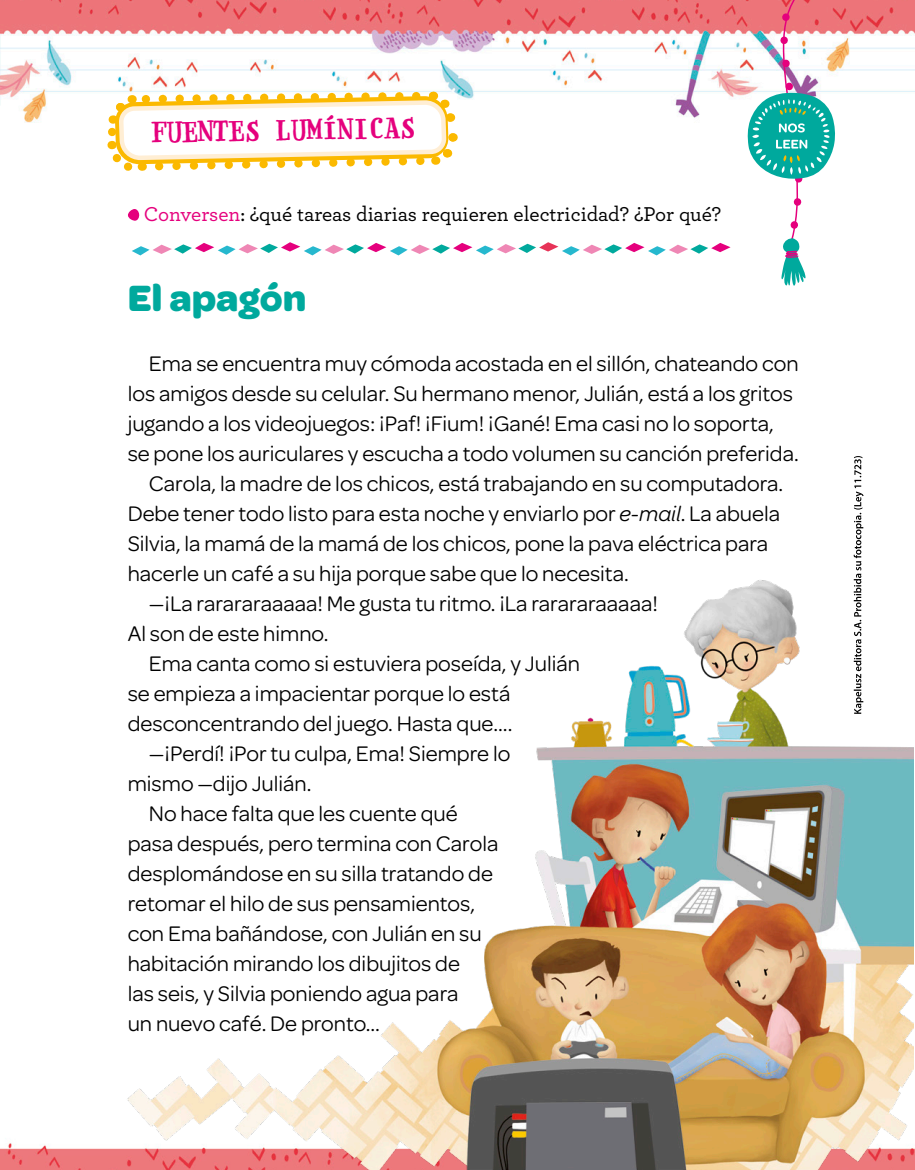
<style>
.page{position:relative;width:915px;height:1170px;background:#fff}
.page>*{position:absolute;margin:0;border:0;box-sizing:border-box;transform-origin:0 0}
.desarrollo_tit-len_M{font:700 39px "Omnes";color:#00a99d}
.capitulo_titulo-len{font:700 27px "Handwriter OT";color:#e5007d}
.desarrollo_txtCentra{font:22.5px/30px "Omnes";color:#000}
.prelectura_Min{font:500 21px "Archer";color:#000}
.s1{color:#e5007d}
.s2{font-style:italic}
</style>
<div class="page">
<img style="left:0;top:1143px;width:914px;height:26px">
<img style="left:0;top:0;width:914px;height:123px">
<img style="left:107px;top:580px;width:806px;height:589px">
<svg style="left:741px;top:0;width:94px;height:286px"></svg>
<svg style="left:103px;top:88px;width:357px;height:83px"></svg>
<svg style="left:132px;top:242px;width:598px;height:13px"></svg>
<svg style="left:128px;top:209px;width:11px;height:12px"></svg>
<svg style="left:853px;top:456px;width:10px;height:257px"></svg>
<p class="capitulo_titulo-len" style="left:151px;top:117px;width:266px;rotate:-1deg">FUENTES LUMÍNICAS</p>
<p class="prelectura_Min" style="left:144px;top:198px;width:578px"><span class="s1">Conversen</span>: ¿qué tareas diarias requieren electricidad? ¿Por qué?</p>
<p class="desarrollo_tit-len_M" style="left:128px;top:269px;width:180px">El apagón</p>
<p class="desarrollo_txtCentra" style="left:128px;top:347px;width:672px;text-indent:21px">Ema se encuentra muy cómoda acostada en el sillón, chateando con los amigos desde su celular. Su hermano menor, Julián, está a los gritos jugando a los videojuegos: ¡Paf! ¡Fium! ¡Gané! Ema casi no lo soporta, se pone los auriculares y escucha a todo volumen su canción preferida.</p>
<p class="desarrollo_txtCentra" style="left:128px;top:467px;width:657px;text-indent:21px">Carola, la madre de los chicos, está trabajando en su computadora.<br>Debe tener todo listo para esta noche y enviarlo por <span class="s2">e-mail</span>. La abuela Silvia, la mamá de la mamá de los chicos, pone la pava eléctrica para hacerle un café a su hija porque sabe que lo necesita.</p>
<p class="desarrollo_txtCentra" style="left:128px;top:587px;width:531px;text-indent:21px">—¡La rarararaaaaa! Me gusta tu ritmo. ¡La rarararaaaaa!<br>Al son de este himno.</p>
<p class="desarrollo_txtCentra" style="left:128px;top:647px;width:454px;text-indent:21px">Ema canta como si estuviera poseída, y Julián se empieza a impacientar porque lo está desconcentrando del juego. Hasta que….</p>
<p class="desarrollo_txtCentra" style="left:128px;top:737px;width:384px;text-indent:21px">—¡Perdí! ¡Por tu culpa, Ema! Siempre lo mismo —dijo Julián.</p>
<p class="desarrollo_txtCentra" style="left:128px;top:797px;width:372px;text-indent:21px">No hace falta que les cuente qué pasa después, pero termina con Carola desplomándose en su silla tratando de retomar el hilo de sus pensamientos, con Ema bañándose, con Julián en su habitación mirando los dibujitos de<br>las seis, y Silvia poniendo agua para<br>un nuevo café. De pronto…</p>
</div>
